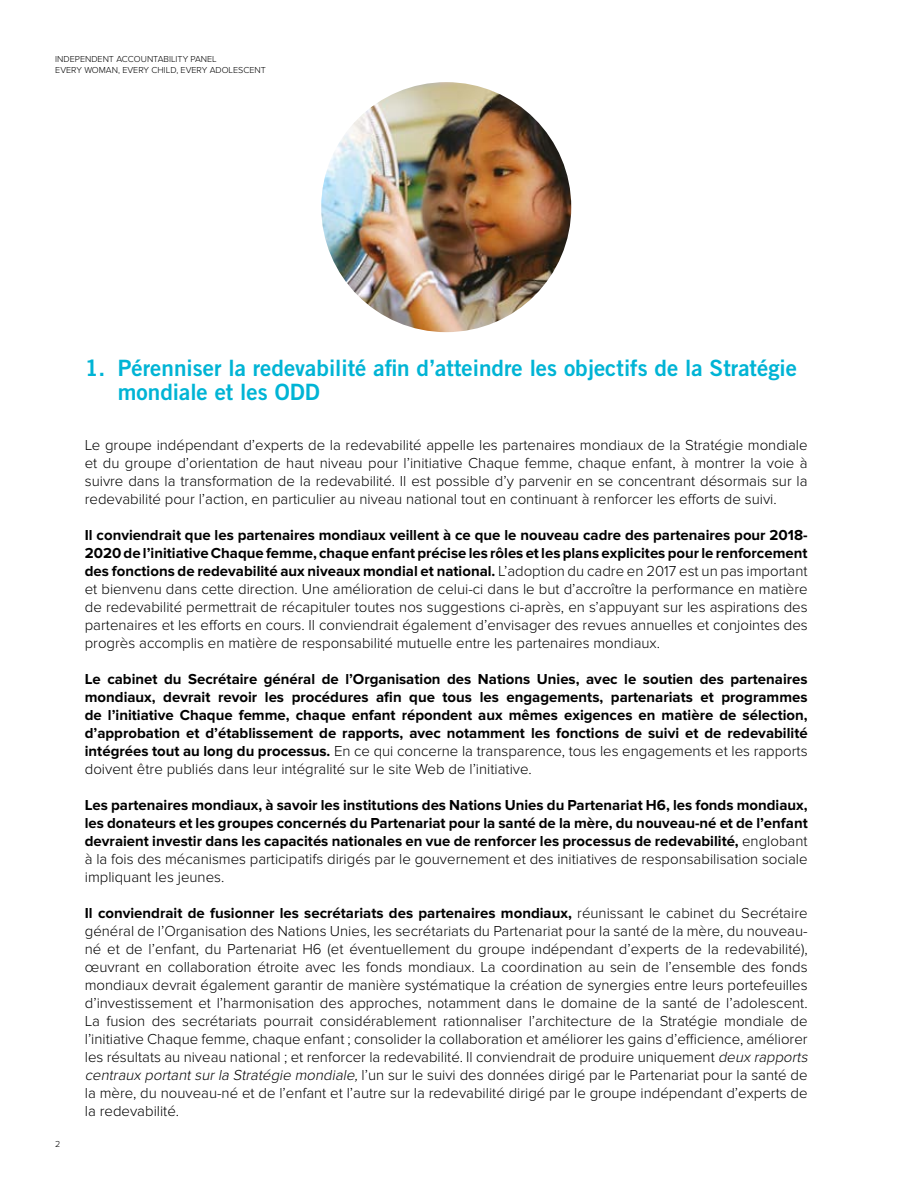
<style>
.page{position:relative;width:918px;height:1188px;background:#fff}
.page>*{position:absolute;margin:0;border:0;box-sizing:border-box;transform-origin:0 0}
.t1{font:700 22.5px/24px "Trade Gothic";color:#00b4d5}
.t2{font:300 15px/18px "Proxima Nova";color:#000;text-align:justify}
.t3{font:700 15px/18px "Proxima Nova";color:#000;text-align:justify}
.t4{font:300 9px/10.8px "Proxima Nova";color:#000}
.s1{font-weight:700}
.s2{font-weight:300}
.s3{font-style:italic}
</style>
<div class="page">
<img style="left:321px;top:82px;width:250px;height:250px;border-radius:125px">
<p class="t4" style="left:55px;top:53px;width:212px">INDEPENDENT ACCOUNTABILITY PANEL<br>EVERY WOMAN, EVERY CHILD, EVERY ADOLESCENT</p>
<p class="t4" style="left:55px;top:1138px;width:7px">2</p>
<h1 class="t1" style="left:118px;top:356px;width:681px;text-indent:-33px">1. Pérenniser la redevabilité afin d’atteindre les objectifs de la Stratégie mondiale et les ODD</h1>
<p class="t2" style="left:85px;top:436px;width:724px">Le groupe indépendant d’experts de la redevabilité appelle les partenaires mondiaux de la Stratégie mondiale et du groupe d’orientation de haut niveau pour l’initiative Chaque femme, chaque enfant, à montrer la voie à suivre dans la transformation de la redevabilité. Il est possible d’y parvenir en se concentrant désormais sur la redevabilité pour l’action, en particulier au niveau national tout en continuant à renforcer les efforts de suivi.</p>
<p class="t2" style="left:85px;top:526px;width:724px"><span class="s1">Il conviendrait que les partenaires mondiaux veillent à ce que le nouveau cadre des partenaires pour 2018- 2020 de l’initiative Chaque femme, chaque enfant précise les rôles et les plans explicites pour le renforcement des fonctions de redevabilité aux niveaux mondial et national.</span> L’adoption du cadre en 2017 est un pas important et bienvenu dans cette direction. Une amélioration de celui-ci dans le but d’accroître la performance en matière de redevabilité permettrait de récapituler toutes nos suggestions ci-après, en s’appuyant sur les aspirations des partenaires et les efforts en cours. Il conviendrait également d’envisager des revues annuelles et conjointes des progrès accomplis en matière de responsabilité mutuelle entre les partenaires mondiaux.</p>
<p class="t3" style="left:85px;top:670px;width:724px">Le cabinet du Secrétaire général de l’Organisation des Nations Unies, avec le soutien des partenaires mondiaux, devrait revoir les procédures afin que tous les engagements, partenariats et programmes de l’initiative Chaque femme, chaque enfant répondent aux mêmes exigences en matière de sélection, d’approbation et d’établissement de rapports, avec notamment les fonctions de suivi et de redevabilité intégrées tout au long du processus. <span class="s2">En ce qui concerne la transparence, tous les engagements et les rapports doivent être publiés dans leur intégralité sur le site Web de l’initiative.</span></p>
<p class="t3" style="left:85px;top:796px;width:724px">Les partenaires mondiaux, à savoir les institutions des Nations Unies du Partenariat H6, les fonds mondiaux, les donateurs et les groupes concernés du Partenariat pour la santé de la mère, du nouveau-né et de l’enfant devraient investir dans les capacités nationales en vue de renforcer les processus de redevabilité, <span class="s2">englobant à la fois des mécanismes participatifs dirigés par le gouvernement et des initiatives de responsabilisation sociale impliquant les jeunes.</span></p>
<p class="t2" style="left:85px;top:904px;width:727px;text-align:left"><span class="s1">Il conviendrait de fusionner les secrétariats des partenaires mondiaux,</span> réunissant le cabinet du Secrétaire général de l’Organisation des Nations Unies, les secrétariats du Partenariat pour la santé de la mère, du nouveau&shy;né et de l’enfant, du Partenariat H6 (et éventuellement du groupe indépendant d’experts de la redevabilité), œuvrant en collaboration étroite avec les fonds mondiaux. La coordination au sein de l’ensemble des fonds mondiaux devrait également garantir de manière systématique la création de synergies entre leurs portefeuilles d’investissement et l’harmonisation des approches, notamment dans le domaine de la santé de l’adolescent.<br>La fusion des secrétariats pourrait considérablement rationnaliser l’architecture de la Stratégie mondiale de l’initiative Chaque femme, chaque enfant ; consolider la collaboration et améliorer les gains d’efficience, améliorer les résultats au niveau national ; et renforcer la redevabilité. Il conviendrait de produire uniquement <span class="s3">deux rapports centraux portantsurla Stratégie mondiale,</span>l’un sur le suivi des données dirigé par le Partenariat pour la santé de la mère, du nouveau-né et de l’enfant et l’autre sur la redevabilité dirigé par le groupe indépendant d’experts de la redevabilité.</p>
</div>
